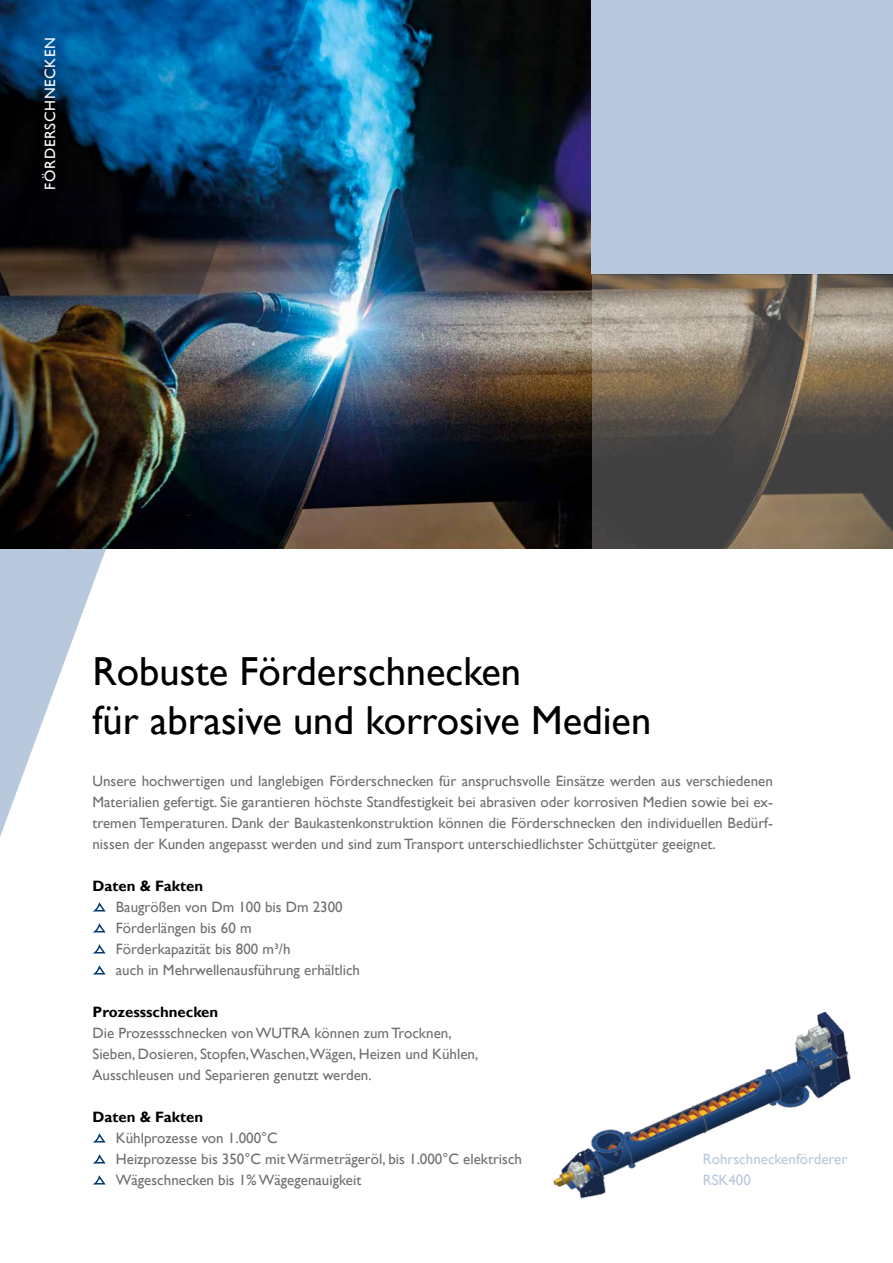
<style>
.page{position:relative;width:893px;height:1263px;background:#fff}
.page>*{position:absolute;margin:0;border:0;box-sizing:border-box;transform-origin:0 0}
.t1{font:40.5px/49.5px "Gill Sans";color:#000}
.t2{font:15px/21px "Gill Sans";color:#6f6f6e}
.t3{font:700 15px "Gill Sans";color:#000}
.t4{font:15px/21px "Gill Sans";color:#b9c9dd}
.t5{font:15px "Gill Sans";letter-spacing:.04em;color:#fff}
</style>
<div class="page">
<img style="left:0;top:0;width:591px;height:975px">
<svg style="left:93px;top:899px;width:14px;height:13px"></svg>
<svg style="left:93px;top:920px;width:14px;height:13px"></svg>
<svg style="left:93px;top:941px;width:14px;height:13px"></svg>
<svg style="left:93px;top:962px;width:14px;height:13px"></svg>
<svg style="left:93px;top:1133px;width:13px;height:10px"></svg>
<svg style="left:93px;top:1154px;width:13px;height:10px"></svg>
<svg style="left:93px;top:1175px;width:13px;height:10px"></svg>
<img style="left:553px;top:1011px;width:298px;height:188px">
<div style="left:591px;top:0;width:302px;height:274px;background:#b9c9dd"></div>
<img style="left:591px;top:274px;width:302px;height:275px">
<p class="t5" style="left:41px;top:189px;width:153px;rotate:-90deg">FÖRDERSCHNECKEN</p>
<h1 class="t1" style="left:92px;top:647px;width:560px">Robuste Förderschnecken<br>für abrasive und korrosive Medien</h1>
<p class="t2" style="left:92px;top:770px;width:682px;text-align:justify">Unsere hochwertigen und langlebigen Förderschnecken für anspruchsvolle Einsätze werden aus verschiedenen Materialien gefertigt. Sie garantieren höchste Standfestigkeit bei abrasiven oder korrosiven Medien sowie bei ex&shy;tremen Temperaturen. Dank der Baukastenkonstruktion können die Förderschnecken den individuellen Bedürf&shy;nissen der Kunden angepasst werden und sind zum Transport unterschiedlichster Schüttgüter geeignet.</p>
<p class="t3" style="left:92px;top:876px;width:112px">Daten &amp; Fakten</p>
<p class="t2" style="left:116px;top:896px;width:246px">Baugrößen von Dm 100 bis Dm 2300<br>Förderlängen bis 60 m<br>Förderkapazität bis 800 m³/h<br>auch in Mehrwellenausführung erhältlich</p>
<p class="t3" style="left:92px;top:1002px;width:127px">Prozessschnecken</p>
<p class="t2" style="left:92px;top:1022px;width:387px">Die Prozessschnecken von WUTRA können zum Trocknen,<br>Sieben, Dosieren, Stopfen,Waschen,Wägen, Heizen und Kühlen,<br>Ausschleusen und Separieren genutzt werden.</p>
<p class="t3" style="left:92px;top:1107px;width:112px">Daten &amp; Fakten</p>
<p class="t2" style="left:116px;top:1127px;width:408px">Kühlprozesse von 1.000°C<br>Heizprozesse bis 350°C mit Wärmeträgeröl, bis 1.000°C elektrisch<br>Wägeschnecken bis 1% Wägegenauigkeit</p>
<p class="t4" style="left:703px;top:1149px;width:146px">Rohrschneckenförderer<br>RSK400</p>
</div>
